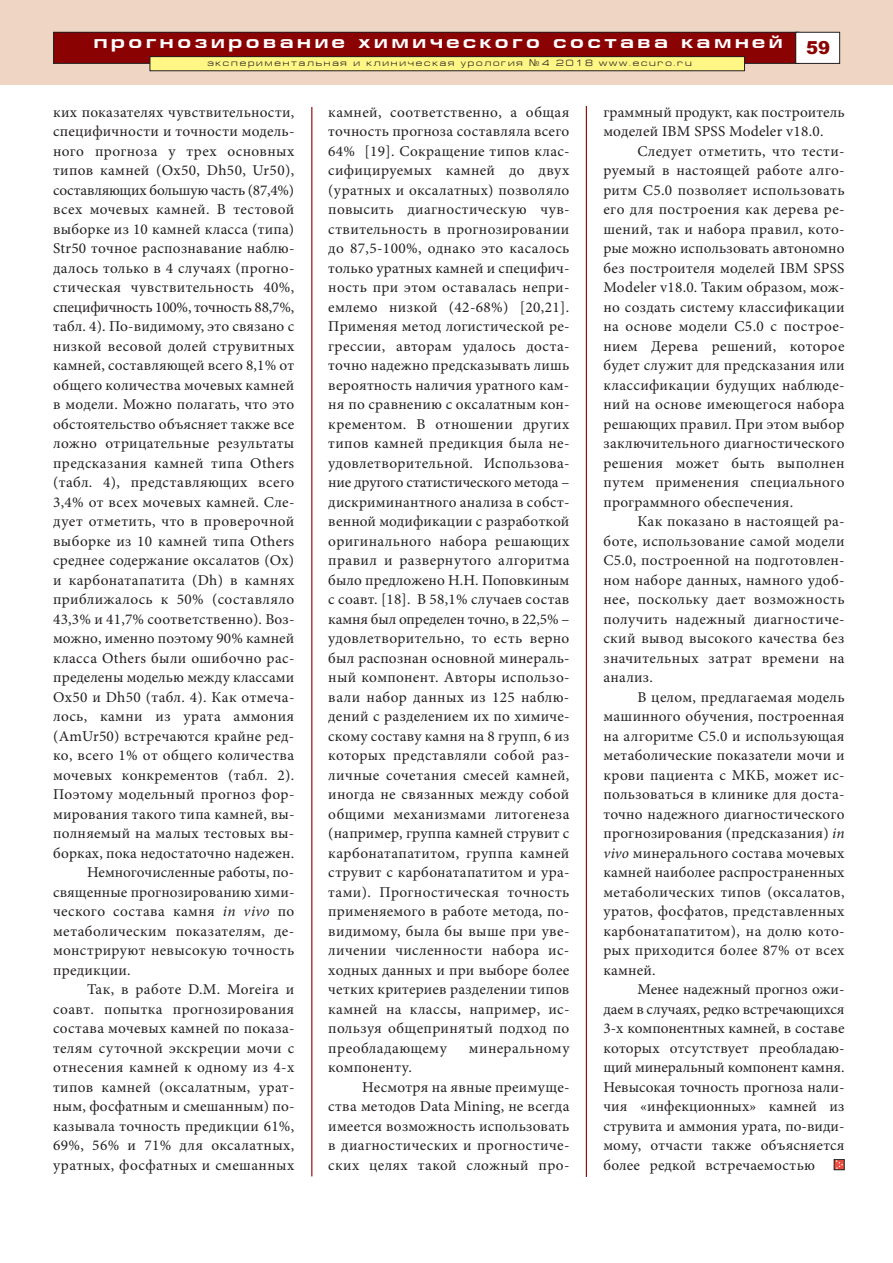
<style>
.page{position:relative;width:893px;height:1263px;background:#fff}
.page>*{position:absolute;margin:0;border:0;box-sizing:border-box;transform-origin:0 0}
.t1{font:700 18px "Europe Ext";letter-spacing:.2em;color:#fff}
.t2{font:900 18px "Arial";color:#8b0202}
.t3{font:15px/19.5px "Minion Pro";letter-spacing:.02em;color:#231f20;text-align:justify}
.t4{font:15px "Minion Pro";letter-spacing:-.01em;color:#231f20}
.t5{font:15px "Minion Pro";letter-spacing:-.015em;color:#231f20}
.t6{font:15px "Minion Pro";color:#231f20}
.t7{font:9px "Europe Ext Normal";letter-spacing:.2em;color:#231f20}
.s1{font-family:"Europe"}
.s2{font-style:italic}
</style>
<div class="page">
<hr style="left:311px;top:107px;width:1px;height:1069px;background:#8b0202">
<hr style="left:586px;top:106px;width:1px;height:1071px;background:#8b0202">
<div style="left:834px;top:1159px;width:10px;height:11px;border:1px solid #231f20"></div>
<svg style="left:835px;top:1159px;width:9px;height:10px"></svg>
<div style="left:0;top:0;width:893px;height:85px;background:#eed5c4"></div>
<div style="left:54px;top:33px;width:745px;height:30px;background:#8b0202"></div>
<div style="left:53px;top:32px;width:746px;height:32px;border:1px solid #231f20"></div>
<div style="left:796px;top:33px;width:43px;height:30px;background:#fff"></div>
<div style="left:795px;top:32px;width:45px;height:32px;border:1px solid #231f20"></div>
<div style="left:150px;top:57px;width:594px;height:13px;background:#fff685"></div>
<div style="left:150px;top:56px;width:595px;height:15px;border:1px solid #231f20"></div>
<p class="t1" style="left:94px;top:31px;width:690px">прогнозирование химического состава камней</p>
<p class="t7" style="left:207px;top:58px;width:486px">экспериментальная и клиническая урология <span class="s1">¹</span>4 2018 www.ecuro.ru</p>
<p class="t2" style="left:806px;top:37px;width:26px">59</p>
<p class="t3" style="left:53px;top:104px;width:243px">ких показателях чувствительности,</p>
<p class="t3" style="left:53px;top:123px;width:243px">специфичности и точности модель-</p>
<p class="t3" style="left:53px;top:143px;width:243px">ного прогноза у трех основных</p>
<p class="t3" style="left:53px;top:162px;width:243px">типов камней (Ox50, Dh50, Ur50),</p>
<p class="t5" style="left:53px;top:184px;width:243px">составляющих большую часть (87,4%)</p>
<p class="t3" style="left:53px;top:201px;width:243px">всех мочевых камней. В тестовой</p>
<p class="t3" style="left:53px;top:221px;width:243px">выборке из 10 камней класса (типа)</p>
<p class="t3" style="left:53px;top:240px;width:243px">Str50 точное распознавание наблю-</p>
<p class="t3" style="left:53px;top:260px;width:243px">далось только в 4 случаях (прогно-</p>
<p class="t3" style="left:53px;top:279px;width:243px">стическая чувствительность 40%,</p>
<p class="t4" style="left:53px;top:301px;width:243px">специфичность 100%, точность 88,7%,</p>
<p class="t3" style="left:53px;top:318px;width:243px">табл. 4). По-видимому, это связано с</p>
<p class="t3" style="left:53px;top:338px;width:243px">низкой весовой долей струвитных</p>
<p class="t3" style="left:53px;top:357px;width:243px">камней, составляющей всего 8,1% от</p>
<p class="t3" style="left:53px;top:377px;width:243px">общего количества мочевых камней</p>
<p class="t3" style="left:53px;top:396px;width:243px">в модели. Можно полагать, что это</p>
<p class="t3" style="left:53px;top:416px;width:243px">обстоятельство объясняет также все</p>
<p class="t3" style="left:53px;top:435px;width:243px">ложно отрицательные результаты</p>
<p class="t3" style="left:53px;top:455px;width:243px">предсказания камней типа Others</p>
<p class="t3" style="left:53px;top:474px;width:243px">(табл. 4), представляющих всего</p>
<p class="t3" style="left:53px;top:494px;width:243px">3,4% от всех мочевых камней. Сле-</p>
<p class="t3" style="left:53px;top:513px;width:243px">дует отметить, что в проверочной</p>
<p class="t3" style="left:53px;top:533px;width:243px">выборке из 10 камней типа Others</p>
<p class="t3" style="left:53px;top:552px;width:243px">среднее содержание оксалатов (Ox)</p>
<p class="t3" style="left:53px;top:572px;width:243px">и карбонатапатита (Dh) в камнях</p>
<p class="t3" style="left:53px;top:591px;width:243px">приближалось к 50% (составляло</p>
<p class="t3" style="left:53px;top:611px;width:243px">43,3% и 41,7% соответственно). Воз-</p>
<p class="t3" style="left:53px;top:630px;width:243px">можно, именно поэтому 90% камней</p>
<p class="t3" style="left:53px;top:650px;width:243px">класса Others были ошибочно рас-</p>
<p class="t3" style="left:53px;top:669px;width:243px">пределены моделью между классами</p>
<p class="t3" style="left:53px;top:689px;width:243px">Ox50 и Dh50 (табл. 4). Как отмеча-</p>
<p class="t3" style="left:53px;top:708px;width:243px">лось, камни из урата аммония</p>
<p class="t3" style="left:53px;top:728px;width:243px">(AmUr50) встречаются крайне ред-</p>
<p class="t3" style="left:53px;top:747px;width:243px">ко, всего 1% от общего количества</p>
<p class="t3" style="left:53px;top:767px;width:243px">мочевых конкрементов (табл. 2).</p>
<p class="t3" style="left:53px;top:786px;width:243px">Поэтому модельный прогноз фор-</p>
<p class="t3" style="left:53px;top:806px;width:243px">мирования такого типа камней, вы-</p>
<p class="t3" style="left:53px;top:825px;width:243px">полняемый на малых тестовых вы-</p>
<p class="t3" style="left:53px;top:845px;width:243px">борках, пока недостаточно надежен.</p>
<p class="t6" style="left:87px;top:867px;width:209px">Немногочисленные работы, по-</p>
<p class="t3" style="left:53px;top:884px;width:243px">священные прогнозированию хими-</p>
<p class="t3" style="left:53px;top:903px;width:243px">ческого состава камня <span class="s2">in vivo</span> по</p>
<p class="t3" style="left:53px;top:923px;width:243px">метаболическим показателям, де-</p>
<p class="t3" style="left:53px;top:942px;width:243px">монстрируют невысокую точность</p>
<p class="t3" style="left:53px;top:962px;width:79px">предикции.</p>
<p class="t3" style="left:87px;top:981px;width:209px">Так, в работе D.M. Moreira и</p>
<p class="t3" style="left:53px;top:1001px;width:243px">соавт. попытка прогнозирования</p>
<p class="t3" style="left:53px;top:1020px;width:243px">состава мочевых камней по показа-</p>
<p class="t3" style="left:53px;top:1040px;width:243px">телям суточной экскреции мочи с</p>
<p class="t3" style="left:53px;top:1059px;width:243px">отнесения камней к одному из 4-х</p>
<p class="t3" style="left:53px;top:1079px;width:243px">типов камней (оксалатным, урат-</p>
<p class="t3" style="left:53px;top:1098px;width:243px">ным, фосфатным и смешанным) по-</p>
<p class="t3" style="left:53px;top:1118px;width:243px">казывала точность предикции 61%,</p>
<p class="t3" style="left:53px;top:1137px;width:243px">69%, 56% и 71% для оксалатных,</p>
<p class="t3" style="left:53px;top:1157px;width:243px">уратных, фосфатных и смешанных</p>
<p class="t3" style="left:328px;top:104px;width:243px">камней, соответственно, а общая точность прогноза составляла всего 64% [19]. Сокращение типов клас&shy;сифицируемых камней до двух (уратных и оксалатных) позволяло повысить диагностическую чув&shy;ствительность в прогнозировании до 87,5-100%, однако это касалось только уратных камней и специфич&shy;ность при этом оставалась непри&shy;емлемо низкой (42-68%) [20,21].<br>Применяя метод логистической ре&shy;грессии, авторам удалось доста&shy;точно надежно предсказывать лишь вероятность наличия уратного кам&shy;ня по сравнению с оксалатным кон&shy;крементом. В отношении других типов камней предикция была не&shy;удовлетворительной. Использова&shy;ние другого статистического метода – дискриминантного анализа в собст&shy;венной модификации с разработкой оригинального набора решающих правил и развернутого алгоритма было предложено Н.Н. Поповкиным с соавт. [18]. В 58,1% случаев состав камня был определен точно, в 22,5% – удовлетворительно, то есть верно был распознан основной минераль&shy;ный компонент. Авторы использо&shy;вали набор данных из 125 наблю&shy;дений с разделением их по химиче&shy;скому составу камня на 8 групп, 6 из которых представляли собой раз&shy;личные сочетания смесей камней, иногда не связанных между собой общими механизмами литогенеза (например, группа камней струвит с карбонатапатитом, группа камней струвит с карбонатапатитом и ура&shy;тами). Прогностическая точность применяемого в работе метода, по&shy;видимому, была бы выше при уве&shy;личении численности набора ис&shy;ходных данных и при выборе более четких критериев разделении типов камней на классы, например, ис&shy;пользуя общепринятый подход по преобладающему</p>
<p class="t3" style="left:469px;top:1040px;width:102px">минеральному</p>
<p class="t3" style="left:328px;top:1059px;width:85px">компоненту.</p>
<p class="t3" style="left:362px;top:1079px;width:209px">Несмотря на явные преимуще-</p>
<p class="t3" style="left:328px;top:1098px;width:243px">ства методов Data Mining, не всегда</p>
<p class="t3" style="left:328px;top:1118px;width:243px">имеется возможность использовать</p>
<p class="t3" style="left:328px;top:1137px;width:243px">в диагностических и прогностиче-</p>
<p class="t3" style="left:328px;top:1157px;width:243px">ских целях такой сложный про-</p>
<p class="t3" style="left:603px;top:104px;width:243px">граммный продукт, как построитель моделей IBM SPSS Modeler v18.0.</p>
<p class="t3" style="left:603px;top:143px;width:243px;text-indent:34px">Следует отметить, что тести&shy;руемый в настоящей работе алго&shy;ритм C5.0 позволяет использовать его для построения как дерева ре&shy;шений, так и набора правил, кото&shy;рые можно использовать автономно без построителя моделей IBM SPSS Modeler v18.0. Таким образом, мож&shy;но создать систему классификации на основе модели С5.0 с построе&shy;нием Дерева решений, которое будет служит для предсказания или классификации будущих наблюде&shy;ний на основе имеющегося набора решающих правил. При этом выбор заключительного диагностического решения может быть выполнен путем применения специального программного обеспечения.</p>
<p class="t3" style="left:603px;top:513px;width:243px;text-indent:34px">Как показано в настоящей ра&shy;боте, использование самой модели С5.0, построенной на подготовлен&shy;ном наборе данных, намного удоб&shy;нее, поскольку дает возможность получить надежный диагностиче&shy;ский вывод высокого качества без значительных затрат времени на анализ.</p>
<p class="t3" style="left:603px;top:689px;width:243px;text-indent:34px">В целом, предлагаемая модель машинного обучения, построенная на алгоритме С5.0 и использующая метаболические показатели мочи и крови пациента с МКБ, может ис&shy;пользоваться в клинике для доста&shy;точно надежного диагностического прогнозирования (предсказания) <span class="s2">in vivo</span> минерального состава мочевых камней наиболее распространенных метаболических типов (оксалатов, уратов, фосфатов, представленных карбонатапатитом), на долю кото&shy;рых приходится более 87% от всех камней.</p>
<p class="t3" style="left:603px;top:981px;width:243px;text-indent:34px">Менее надежный прогноз ожи&shy;даем в случаях, редко встречающихся 3-х компонентных камней, в составе которых отсутствует преобладаю&shy;щий минеральный компонент камня.<br>Невысокая точность прогноза нали&shy;чия «инфекционных» камней из струвита и аммония урата, по-види&shy;мому, отчасти также объясняется более редкой встречаемостью</p>
</div>
